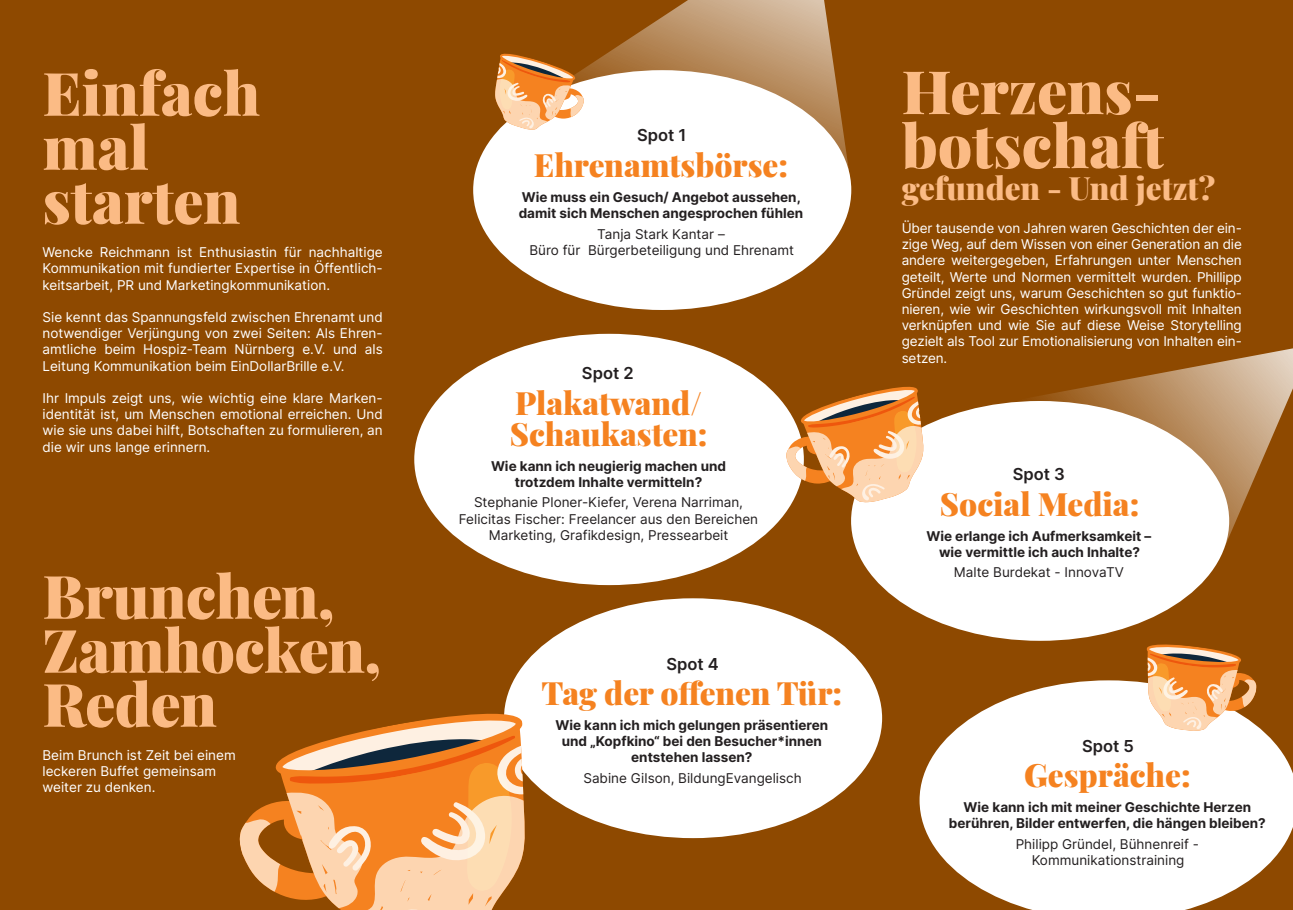
<style>
.page{position:relative;width:1293px;height:910px;background:#8e4900}
.page>*{position:absolute;margin:0;border:0;box-sizing:border-box;transform-origin:0 0}
.t1{font:60px/54px "Playfair Display";letter-spacing:-.005em;color:#fbbb85}
.t2{font:31.5px/31.5px "Playfair Display";color:#f58220}
.t3{font:31.5px "Playfair Display";color:#fbbb85}
.t4{font:600 16.5px "Inter";color:#231f20}
.t5{font:13.5px/16.2px "Inter";color:#fff;text-align:justify}
.t6{font:700 13.5px/16.2px "Inter";color:#231f20;text-align:center}
.t7{font:13.5px/16.2px "Inter";color:#231f20;text-align:center}
</style>
<div class="page">
<svg style="left:584px;top:0;width:267px;height:181px"></svg>
<svg style="left:987px;top:348px;width:306px;height:198px"></svg>
<div style="left:473px;top:70px;width:378px;height:240px;background:#fff;border-radius:50%"></div>
<div style="left:851px;top:401px;width:378px;height:240px;background:#fff;border-radius:50%"></div>
<div style="left:414px;top:334px;width:390px;height:251px;background:#fff;border-radius:50%"></div>
<div style="left:504px;top:598px;width:378px;height:240px;background:#fff;border-radius:50%"></div>
<svg style="left:919px;top:680px;width:374px;height:230px;fill:#fff"></svg>
<svg style="left:786px;top:386px;width:138px;height:116px"></svg>
<svg style="left:495px;top:53px;width:89px;height:77px"></svg>
<svg style="left:240px;top:702px;width:286px;height:208px"></svg>
<svg style="left:1145px;top:644px;width:111px;height:87px"></svg>
<h1 class="t1" style="left:43px;top:61px;width:219px">Einfach mal starten</h1>
<p class="t5" style="left:43px;top:244px;width:342px">Wencke Reichmann ist Enthusiastin für nachhaltige Kommunikation mit fundierter Expertise in Öffentlich&shy;keitsarbeit, PR und Marketingkommunikation.</p>
<p class="t5" style="left:43px;top:309px;width:342px">Sie kennt das Spannungsfeld zwischen Ehrenamt und notwendiger Verjüngung von zwei Seiten: Als Ehren&shy;amtliche beim Hospiz-Team Nürnberg e.V. und als Leitung Kommunikation beim EinDollarBrille e.V.</p>
<p class="t5" style="left:43px;top:390px;width:342px">Ihr Impuls zeigt uns, wie wichtig eine klare Marken&shy;identität ist, um Menschen emotional erreichen. Und wie sie uns dabei hilft, Botschaften zu formulieren, an die wir uns lange erinnern.</p>
<h1 class="t1" style="left:43px;top:564px;width:340px">Brunchen,<br>Zamhocken,<br>Reden</h1>
<p class="t5" style="left:43px;top:747px;width:195px;text-align:left">Beim Brunch ist Zeit bei einem leckeren Buffet gemeinsam weiter zu denken.</p>
<p class="t4" style="left:637px;top:123px;width:51px">Spot 1</p>
<h2 class="t2" style="left:534px;top:147px;width:256px">Ehrenamtsbörse:</h2>
<p class="t6" style="left:519px;top:189px;width:286px;text-align:left">Wie muss ein Gesuch/ Angebot aussehen, damit sich Menschen angesprochen fühlen</p>
<p class="t7" style="left:529px;top:225px;width:266px">Tanja Stark Kantar –<br>Büro für Bürgerbeteiligung und Ehrenamt</p>
<p class="t4" style="left:582px;top:361px;width:53px">Spot 2</p>
<h2 class="t2" style="left:510px;top:384px;width:199px">Plakatwand/<br>Schaukasten:</h2>
<p class="t6" style="left:491px;top:457px;width:237px">Wie kann ich neugierig machen und trotzdem Inhalte vermitteln?</p>
<p class="t7" style="left:459px;top:494px;width:301px">Stephanie Ploner-Kiefer, Verena Narriman,<br>Felicitas Fischer: Freelancer aus den Bereichen<br>Marketing, Grafikdesign, Pressearbeit</p>
<p class="t4" style="left:666px;top:651px;width:54px">Spot 4</p>
<h2 class="t2" style="left:541px;top:675px;width:302px">Tag der offenen Tür:</h2>
<p class="t6" style="left:555px;top:717px;width:274px">Wie kann ich mich gelungen präsentieren und „Kopfkino“ bei den Besucher*innen entstehen lassen?</p>
<p class="t7" style="left:583px;top:769px;width:220px">Sabine Gilson, BildungEvangelisch</p>
<h1 class="t1" style="left:901px;top:60px;width:264px">Herzens&shy;botschaft</h1>
<h2 class="t3" style="left:901px;top:163px;width:315px">gefunden - Und jetzt?</h2>
<p class="t5" style="left:901px;top:220px;width:342px">Über tausende von Jahren waren Geschichten der ein&shy;zige Weg, auf dem Wissen von einer Generation an die andere weitergegeben, Erfahrungen unter Menschen geteilt, Werte und Normen vermittelt wurden. Phillipp Gründel zeigt uns, warum Geschichten so gut funktio&shy;nieren, wie wir Geschichten wirkungsvoll mit Inhalten verknüpfen und wie Sie auf diese Weise Storytelling gezielt als Tool zur Emotionalisierung von Inhalten ein&shy;setzen.</p>
<p class="t4" style="left:1012px;top:462px;width:54px">Spot 3</p>
<h2 class="t2" style="left:940px;top:486px;width:201px">Social Media:</h2>
<p class="t6" style="left:926px;top:527px;width:226px">Wie erlange ich Aufmerksamkeit – wie vermittle ich auch Inhalte?</p>
<p class="t7" style="left:954px;top:564px;width:171px">Malte Burdekat - InnovaTV</p>
<p class="t4" style="left:1082px;top:734px;width:53px">Spot 5</p>
<h2 class="t2" style="left:1024px;top:757px;width:168px">Gespräche:</h2>
<p class="t6" style="left:949px;top:799px;width:318px">Wie kann ich mit meiner Geschichte Herzen berühren, Bilder entwerfen, die hängen bleiben?</p>
<p class="t7" style="left:1015px;top:835px;width:185px">Philipp Gründel, Bühnenreif -<br>Kommunikationstraining</p>
</div>
